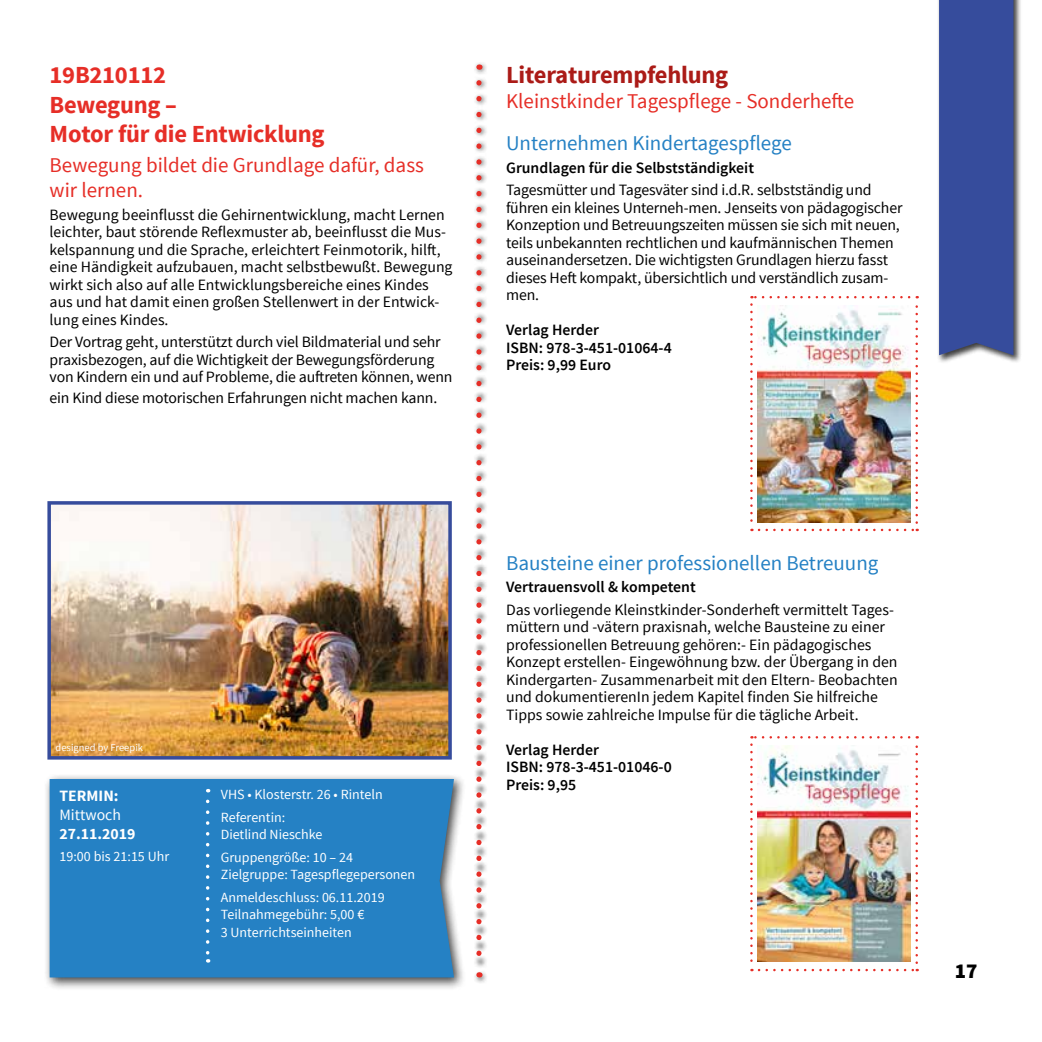
<style>
.page{position:relative;width:1042px;height:1042px;background:#fff}
.page>*{position:absolute;margin:0;border:0;box-sizing:border-box;transform-origin:0 0}
.t1{font:700 24.5px/29.4px "Source Sans Pro";letter-spacing:-.01em;color:#e62e27}
.t2{font:700 24.5px "Source Sans Pro";letter-spacing:-.01em;color:#ab1b17}
.t3{font:21px/25.2px "Source Sans Pro";color:#e62e27}
.t4{font:21px "Source Sans Pro";color:#2581c4}
.t5{font:900 21px "Source Sans Pro";color:#000}
.t6{font:15.75px/17.5px "Source Sans Pro";letter-spacing:-.01em;color:#000}
.t7{font:600 15.75px/17.5px "Source Sans Pro";color:#000}
.t8{font:700 15.75px "Source Sans Pro";color:#fff}
.t9{font:15.75px "Source Sans Pro";color:#fff}
.t10{font:14px/22.4px "Source Sans Pro";color:#fff}
.t11{font:10.5px "Source Sans Pro";color:#fff}
</style>
<div class="page">
<div style="left:937px;top:0;width:85px;height:364px;background:#000;opacity:.75"></div>
<div style="left:939px;top:0;width:74px;height:355px;background:#364c9c"></div>
<div style="left:43px;top:773px;width:423px;height:217px;background:#000;opacity:.75"></div>
<div style="left:50px;top:779px;width:404px;height:198px;background:#2581c4"></div>
<svg style="left:206px;top:801px;width:3px;height:161px"></svg>
<div style="left:473px;top:61px;width:15px;height:923px;background:#000;opacity:.75"></div>
<svg style="left:476px;top:83px;width:5px;height:894px"></svg>
<img style="left:52px;top:506px;width:395px;height:248px">
<div style="left:47px;top:501px;width:405px;height:258px;border:4px solid #364c9c"></div>
<img style="left:757px;top:306px;width:153px;height:216px">
<svg style="left:750px;top:304px;width:2px;height:227px"></svg>
<svg style="left:759px;top:529px;width:158px;height:2px"></svg>
<svg style="left:915px;top:296px;width:3px;height:227px"></svg>
<svg style="left:751px;top:296px;width:158px;height:2px"></svg>
<img style="left:757px;top:746px;width:153px;height:215px">
<svg style="left:750px;top:744px;width:2px;height:227px"></svg>
<svg style="left:759px;top:969px;width:158px;height:2px"></svg>
<svg style="left:915px;top:736px;width:3px;height:227px"></svg>
<svg style="left:751px;top:736px;width:158px;height:2px"></svg>
<h1 class="t1" style="left:50px;top:61px;width:277px">19B210112<br>Bewegung –<br>Motor für die Entwicklung</h1>
<h2 class="t3" style="left:50px;top:153px;width:376px">Bewegung bildet die Grundlage dafür, dass wir lernen.</h2>
<p class="t6" style="left:50px;top:206px;width:404px">Bewegung beeinflusst die Gehirnentwicklung, macht Lernen leichter, baut störende Reflexmuster ab, beeinflusst die Mus&shy;kelspannung und die Sprache, erleichtert Feinmotorik, hilft, eine Händigkeit aufzubauen, macht selbstbewußt. Bewegung wirkt sich also auf alle Entwicklungsbereiche eines Kindes aus und hat damit einen großen Stellenwert in der Entwick&shy;lung eines Kindes.</p>
<p class="t6" style="left:50px;top:334px;width:404px">Der Vortrag geht, unterstützt durch viel Bildmaterial und sehr praxisbezogen, auf die Wichtigkeit der Bewegungsförderung von Kindern ein und auf Probleme, die auftreten können, wenn</p>
<p class="t6" style="left:50px;top:390px;width:389px">ein Kind diese motorischen Erfahrungen nicht machen kann.</p>
<h1 class="t2" style="left:506px;top:59px;width:224px">Literaturempfehlung</h1>
<h2 class="t3" style="left:506px;top:89px;width:350px">Kleinstkinder Tagespflege - Sonderhefte</h2>
<h2 class="t4" style="left:506px;top:130px;width:287px">Unternehmen Kindertagespflege</h2>
<p class="t7" style="left:506px;top:159px;width:249px">Grundlagen für die Selbstständigkeit</p>
<p class="t6" style="left:506px;top:181px;width:398px">Tagesmütter und Tagesväter sind i.d.R. selbstständig und führen ein kleines Unterneh-men. Jenseits von pädagogischer Konzeption und Betreuungszeiten müssen sie sich mit neuen, teils unbekannten rechtlichen und kaufmännischen Themen auseinandersetzen. Die wichtigsten Grundlagen hierzu fasst dieses Heft kompakt, übersichtlich und verständlich zusam&shy;men.</p>
<p class="t7" style="left:506px;top:321px;width:167px">Verlag Herder<br>ISBN: 978-3-451-01064-4<br>Preis: 9,99 Euro</p>
<p class="t11" style="left:56px;top:741px;width:89px">designed by Freepik</p>
<p class="t8" style="left:60px;top:785px;width:61px">TERMIN:</p>
<p class="t9" style="left:60px;top:804px;width:63px">Mittwoch</p>
<p class="t8" style="left:60px;top:823px;width:77px">27.11.2019</p>
<p class="t10" style="left:60px;top:845px;width:111px">19:00 bis 21:15 Uhr</p>
<p class="t10" style="left:221px;top:784px;width:163px">VHS • Klosterstr. 26 • Rinteln<br>Referentin:</p>
<p class="t10" style="left:221px;top:824px;width:134px">Dietlind Nieschke<br>Gruppengröße: 10 – 24</p>
<p class="t10" style="left:221px;top:864px;width:196px">Zielgruppe: Tagespflegepersonen<br>Anmeldeschluss: 06.11.2019</p>
<p class="t10" style="left:221px;top:906px;width:145px;line-height:17.5px">Teilnahmegebühr: 5,00 €<br>3 Unterrichtseinheiten</p>
<h2 class="t4" style="left:506px;top:549px;width:374px">Bausteine einer professionellen Betreuung</h2>
<p class="t7" style="left:506px;top:578px;width:191px">Vertrauensvoll &amp; kompetent</p>
<p class="t6" style="left:506px;top:601px;width:393px">Das vorliegende Kleinstkinder-Sonderheft vermittelt Tages&shy;müttern und -vätern praxisnah, welche Bausteine zu einer professionellen Betreuung gehören:- Ein pädagogisches Konzept erstellen- Eingewöhnung bzw. der Übergang in den Kindergarten- Zusammenarbeit mit den Eltern- Beobachten und dokumentierenIn jedem Kapitel finden Sie hilfreiche Tipps sowie zahlreiche Impulse für die tägliche Arbeit.</p>
<p class="t7" style="left:506px;top:741px;width:167px">Verlag Herder<br>ISBN: 978-3-451-01046-0<br>Preis: 9,95</p>
<h2 class="t5" style="left:955px;top:957px;width:24px">17</h2>
</div>
